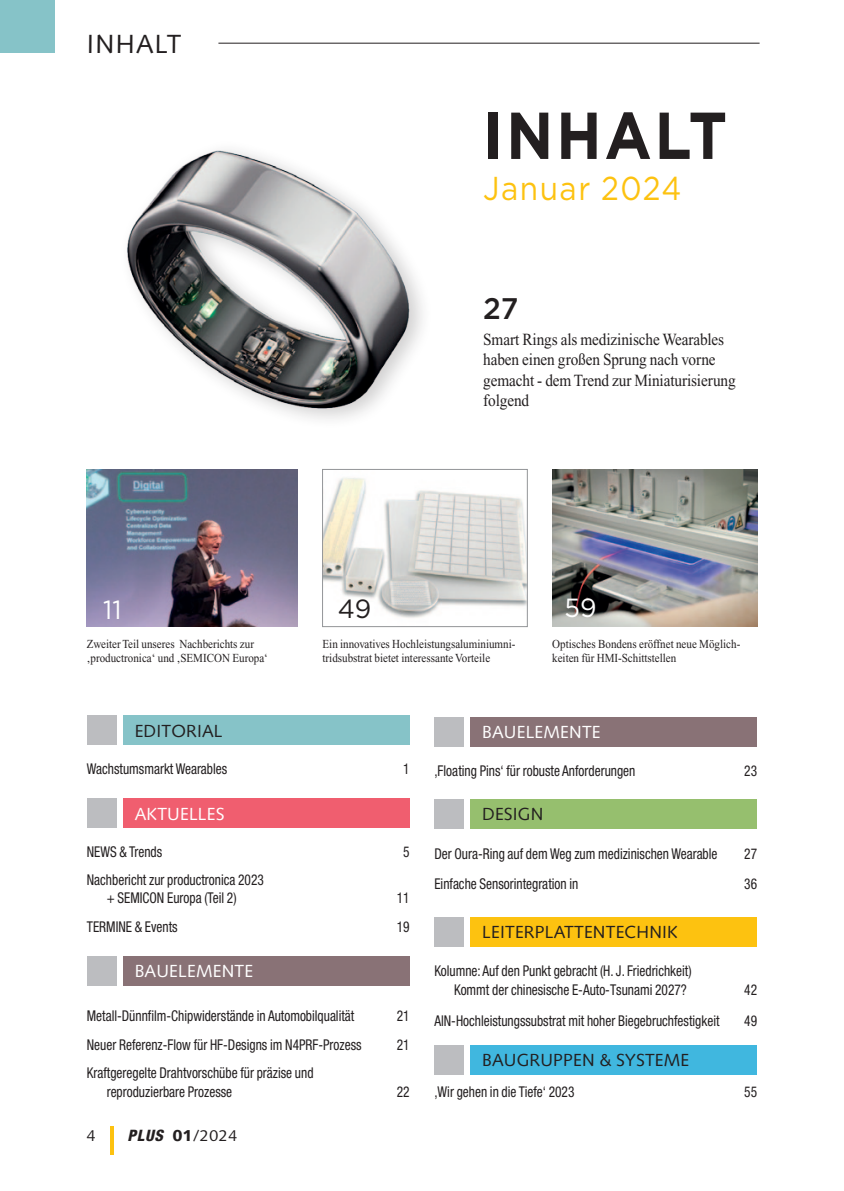
<style>
.page{position:relative;width:844px;height:1191px;background:#fff}
.page>*{position:absolute;margin:0;border:0;box-sizing:border-box;transform-origin:0 0}
.t1{font:700 66.15px "Gotham";letter-spacing:.05em;color:#231f20;scale:.9 1}
.t2{font:33.07px "Gotham";letter-spacing:.05em;color:#fdc210;scale:.9 1}
.t3{font:500 29.75px "Gotham";color:#231f20}
.t4{font:26.25px "Syntax";letter-spacing:.05em;color:#231f20}
.t5{font:26.25px "Gotham";color:#fff}
.t6{font:26.25px "Gotham";color:#231f20}
.t7{font:17.5px "Syntax";letter-spacing:.01em;color:#231f20}
.t8{font:17.5px "Syntax";letter-spacing:.01em;color:#fff}
.t9{font:16.97px/20.5px "Times New Roman";letter-spacing:-.01em;color:#231f20;scale:.9 1}
.t10{font:15.75px "Syntax";color:#231f20}
.t11{font:condensed 14.88px/18.6px "Helvetica Neue";color:#231f20;scale:.9 1}
.t12{font:12.25px/14px "Times New Roman";color:#231f20;scale:.9 1}
.s1{font-family:"Helvetica Neue";font-weight:800;font-style:italic;font-stretch:condensed}
.s2{font-weight:900}
</style>
<div class="page">
<hr style="left:110px;top:1126px;width:3px;height:29px;background:#fdc210">
<div style="left:0;top:0;width:55px;height:53px;background:#86c3c8"></div>
<hr style="left:218px;top:43px;width:541px;height:1px;background:#231f20">
<div style="left:123px;top:715px;width:286px;height:30px;background:#86c3c8"></div>
<div style="left:87px;top:715px;width:30px;height:30px;background:#bcbdc0"></div>
<div style="left:123px;top:798px;width:286px;height:30px;background:#f05e6f"></div>
<div style="left:87px;top:798px;width:30px;height:30px;background:#bcbdc0"></div>
<div style="left:123px;top:956px;width:286px;height:30px;background:#897276"></div>
<div style="left:87px;top:956px;width:30px;height:30px;background:#bcbdc0"></div>
<div style="left:470px;top:717px;width:286px;height:29px;background:#897276"></div>
<div style="left:434px;top:717px;width:30px;height:29px;background:#bcbdc0"></div>
<div style="left:470px;top:799px;width:286px;height:30px;background:#96bf6e"></div>
<div style="left:434px;top:799px;width:30px;height:30px;background:#bcbdc0"></div>
<div style="left:470px;top:917px;width:286px;height:30px;background:#fdc210"></div>
<div style="left:434px;top:917px;width:30px;height:30px;background:#bcbdc0"></div>
<div style="left:470px;top:1044px;width:286px;height:30px;background:#40b7df"></div>
<div style="left:434px;top:1044px;width:30px;height:30px;background:#bcbdc0"></div>
<img style="left:87px;top:469px;width:210px;height:157px">
<img style="left:552px;top:469px;width:204px;height:158px">
<img style="left:324px;top:477px;width:201px;height:141px">
<div style="left:322px;top:469px;width:205px;height:158px;border:1px solid #939598"></div>
<img style="left:127px;top:150px;width:292px;height:262px">
<h3 class="t4" style="left:87px;top:28px;width:96px">INHALT</h3>
<h1 class="t1" style="left:483px;top:97px;width:272px">Inhalt</h1>
<h2 class="t2" style="left:483px;top:170px;width:222px">Januar 2024</h2>
<h3 class="t3" style="left:483px;top:292px;width:37px">27</h3>
<p class="t9" style="left:483px;top:329px;width:282px">Smart Rings als medizinische Wearables haben einen großen Sprung nach vorne gemacht - dem Trend zur Miniaturisierung folgend</p>
<h3 class="t5" style="left:103px;top:595px;width:20px">11</h3>
<h3 class="t5" style="left:564px;top:593px;width:33px">59</h3>
<p class="t12" style="left:552px;top:637px;width:210px">Optisches Bondens eröffnet neue Möglich&shy;keiten für HMI-Schittstellen</p>
<h3 class="t6" style="left:338px;top:594px;width:35px">49</h3>
<p class="t12" style="left:87px;top:637px;width:203px">Zweiter Teil unseres Nachberichts zur ‚productronica‘ und ‚SEMICON Europa‘</p>
<p class="t12" style="left:322px;top:637px;width:216px">Ein innovatives Hochleistungsaluminiumni&shy;tridsubstrat bietet interessante Vorteile</p>
<p class="t7" style="left:135px;top:720px;width:89px">EDITORIAL</p>
<p class="t11" style="left:87px;top:759px;width:157px">Wachstumsmarkt Wearables</p>
<p class="t11" style="left:403px;top:759px;width:9px">1</p>
<p class="t8" style="left:135px;top:803px;width:91px">AKTUELLES</p>
<p class="t11" style="left:87px;top:842px;width:85px">NEWS &amp; Trends</p>
<p class="t11" style="left:403px;top:842px;width:9px">5</p>
<p class="t11" style="left:87px;top:870px;width:198px;text-align:center">Nachbericht zur productronica 2023 + SEMICON Europa (Teil 2)</p>
<p class="t11" style="left:396px;top:889px;width:16px">11</p>
<p class="t11" style="left:87px;top:917px;width:102px">TERMINE &amp; Events</p>
<p class="t11" style="left:396px;top:917px;width:16px">19</p>
<p class="t8" style="left:135px;top:961px;width:120px">BAUELEMENTE</p>
<p class="t11" style="left:87px;top:1006px;width:298px">Metall-Dünnfilm-Chipwiderstände in Automobilqualität</p>
<p class="t11" style="left:396px;top:1006px;width:16px">21</p>
<p class="t11" style="left:87px;top:1035px;width:306px">Neuer Referenz-Flow für HF-Designs im N4PRF-Prozess</p>
<p class="t11" style="left:396px;top:1035px;width:16px">21</p>
<p class="t11" style="left:107px;top:1063px;width:231px;text-indent:-20px">Kraftgeregelte Drahtvorschübe für präzise und reproduzierbare Prozesse</p>
<p class="t11" style="left:396px;top:1082px;width:16px">22</p>
<p class="t10" style="left:87px;top:1126px;width:10px">4</p>
<p class="t10" style="left:127px;top:1126px;width:111px"><span class="s1">PLUS</span> <span class="s2">01</span>/2024</p>
<p class="t8" style="left:482px;top:721px;width:120px">BAUELEMENTE</p>
<p class="t11" style="left:434px;top:761px;width:225px">‚Floating Pins‘ für robuste Anforderungen</p>
<p class="t11" style="left:744px;top:761px;width:16px">23</p>
<p class="t7" style="left:482px;top:804px;width:63px">DESIGN</p>
<p class="t11" style="left:434px;top:844px;width:316px">Der Oura-Ring auf dem Weg zum medizinischen Wearable</p>
<p class="t11" style="left:744px;top:844px;width:16px">27</p>
<p class="t11" style="left:434px;top:874px;width:161px">Einfache Sensorintegration in</p>
<p class="t11" style="left:744px;top:874px;width:16px">36</p>
<p class="t7" style="left:482px;top:922px;width:197px">LEITERPLATTENTECHNIK</p>
<p class="t11" style="left:454px;top:960px;width:265px;line-height:19.2px;text-indent:-20px">Kolumne: Auf den Punkt gebracht (H. J. Friedrichkeit)<br>Kommt der chinesische E-Auto-Tsunami 2027?</p>
<p class="t11" style="left:744px;top:980px;width:16px">42</p>
<p class="t11" style="left:434px;top:1011px;width:318px">AlN-Hochleistungssubstrat mit hoher Biegebruchfestigkeit</p>
<p class="t11" style="left:744px;top:1011px;width:16px">49</p>
<p class="t7" style="left:482px;top:1049px;width:209px">BAUGRUPPEN &amp; SYSTEME</p>
<p class="t11" style="left:434px;top:1082px;width:157px">‚Wir gehen in die Tiefe‘ 2023</p>
<p class="t11" style="left:744px;top:1082px;width:16px">55</p>
</div>
